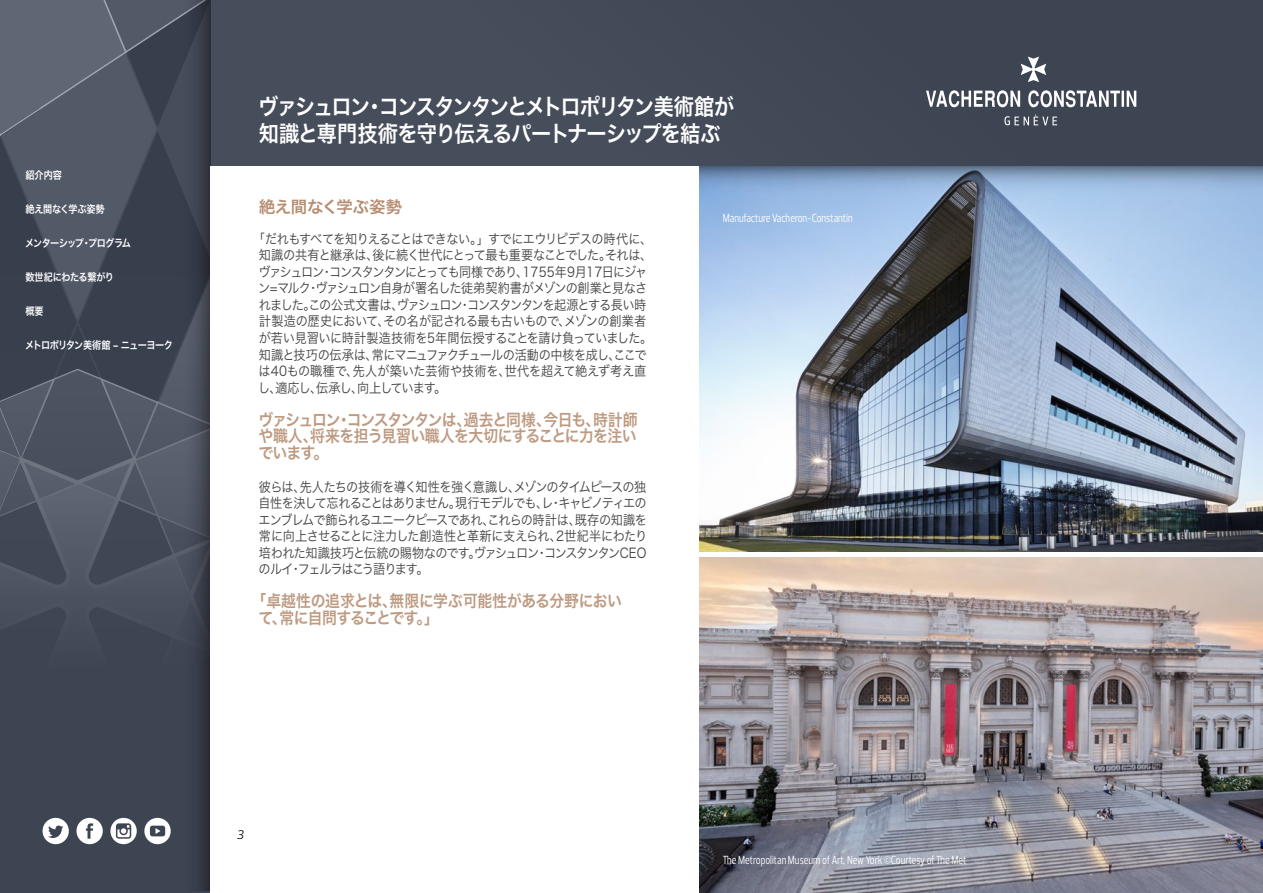
<style>
.page{position:relative;width:1263px;height:893px;background:#fff}
.page>*{position:absolute;margin:0;border:0;box-sizing:border-box;transform-origin:0 0}
.t1{font:22.5px/27px "Hira Kaku Pro W6";letter-spacing:-.07em;color:#fff;scale:.9 1}
.t2{font:16.5px/16.5px "Hira Kaku Pro W6";letter-spacing:-.035em;color:#be9a81;text-align:justify;scale:.9 1}
.t3{font:16.5px "Hira Kaku Pro W6";letter-spacing:-.025em;color:#b68d72}
.t4{font:13.5px/16.5px "Hira Kaku Pro W3";letter-spacing:-.055em;color:#40403f;scale:.9 1}
.t5{font:italic 12.75px "Prelo";color:#000}
.t6{font:12px "Prelo Condensed";color:#fff;scale:.9 1}
.t7{font:10.5px "Hira Kaku Pro W6";letter-spacing:-.045em;color:#fff;scale:.87 1}
.t8{font:10.5px "Hira Kaku Pro W6";letter-spacing:-.07em;color:#fff;scale:.87 1}
.t9{font:10.5px "Hira Kaku Pro W6";letter-spacing:-.025em;color:#fff;scale:.87 1}
</style>
<div class="page">
<div style="left:210px;top:0;width:1053px;height:166px;background:#474e5b"></div>
<div style="left:0;top:0;width:210px;height:893px;background:#3d4452"></div>
<div style="left:163px;top:0;width:47px;height:891px;background:linear-gradient(to right,#424a59,#2f343f)"></div>
<svg style="left:926px;top:57px;width:210px;height:68px"></svg>
<svg style="left:0;top:0;width:210px;height:867px"></svg>
<img style="left:699px;top:214px;width:564px;height:337px">
<img style="left:699px;top:558px;width:564px;height:335px">
<svg style="left:699px;top:166px;width:564px;height:48px;background:#8ba8ca"></svg>
<p class="t7" style="left:26px;top:166px;width:43px">紹介内容</p>
<p class="t9" style="left:26px;top:200px;width:93px">絶え間なく学ぶ姿勢</p>
<p class="t8" style="left:25px;top:234px;width:123px">メンターシップ・プログラム</p>
<p class="t7" style="left:26px;top:268px;width:103px">数世紀にわたる繋がり</p>
<p class="t7" style="left:26px;top:302px;width:23px">概要</p>
<p class="t7" style="left:25px;top:335px;width:172px">メトロポリタン美術館 – ニューヨーク</p>
<h1 class="t1" style="left:258px;top:93px;width:531px">ヴァシュロン・コンスタンタンとメトロポリタン美術館が知識と専門技術を守り伝えるパートナーシップを結ぶ</h1>
<p class="t3" style="left:259px;top:192px;width:145px">絶え間なく学ぶ姿勢</p>
<p class="t4" style="left:258px;top:230px;width:440px;text-indent:-5px">「だれもすべてを知りえることはできない。」すでにエウリピデスの時代に、知識の共有と継承は、後に続く世代にとって最も重要なことでした。それは、ヴァシュロン・コンスタンタンにとっても同様であり、1755年9月17日にジャン=マルク・ヴァシュロン自身が署名した徒弟契約書がメゾンの創業と見なされました。この公式文書は、ヴァシュロン・コンスタンタンを起源とする長い時計製造の歴史において、その名が記される最も古いもので、メゾンの創業者が若い見習いに時計製造技術を5年間伝授することを請け負っていました。知識と技巧の伝承は、常にマニュファクチュールの活動の中核を成し、ここでは40もの職種で、先人が築いた芸術や技術を、世代を超えて絶えず考え直し、適応し、伝承し、向上しています。</p>
<p class="t2" style="left:258px;top:410px;width:423px">ヴァシュロン・コンスタンタンは、過去と同様、今日も、時計師や職人、将来を担う見習い職人を大切にすることに力を注いでいます。</p>
<p class="t4" style="left:258px;top:477px;width:434px;text-align:justify">彼らは、先人たちの技術を導く知性を強く意識し、メゾンのタイムピースの独自性を決して忘れることはありません。現行モデルでも、レ・キャビノティエのエンブレムで飾られるユニークピースであれ、これらの時計は、既存の知識を常に向上させることに注力した創造性と革新に支えられ、2世紀半にわたり培われた知識技巧と伝統の賜物なのです。ヴァシュロン・コンスタンタンCEOのルイ・フェルラはこう語ります。</p>
<p class="t2" style="left:258px;top:592px;width:405px;text-indent:-7px">「卓越性の追求とは、無限に学ぶ可能性がある分野において、常に自問することです。」</p>
<p class="t6" style="left:723px;top:211px;width:146px">Manufacture Vacheron-Constantin</p>
<p class="t5" style="left:236px;top:826px;width:9px">3</p>
<p class="t6" style="left:723px;top:853px;width:272px">The Metropolitan Museum of Art, New York ©Courtesy of The Met</p>
</div>
